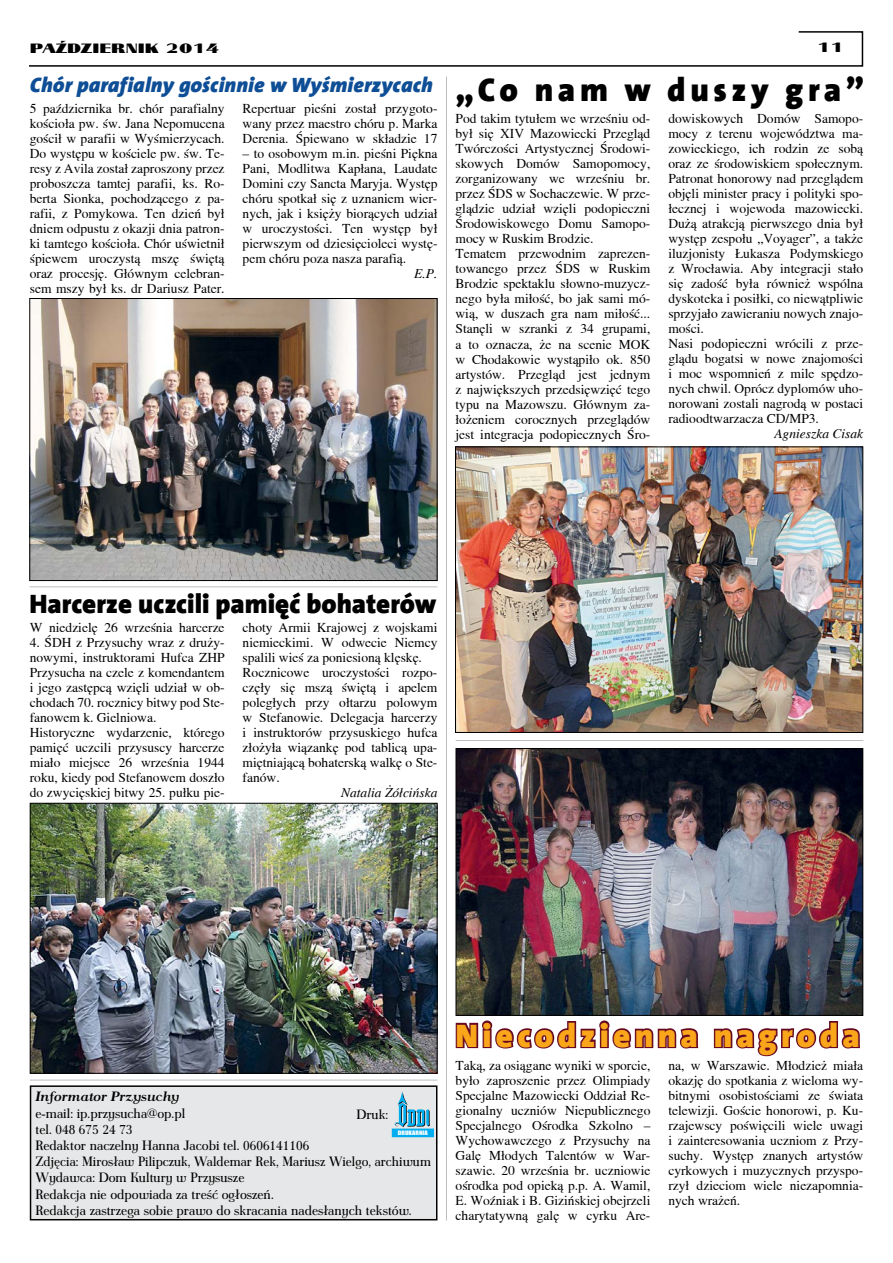
<style>
.page{position:relative;width:893px;height:1263px;background:#fff}
.page>*{position:absolute;margin:0;border:0;box-sizing:border-box;transform-origin:0 0}
.t1{font:900 33px "The Sans CEB9";letter-spacing:.13em;color:#faa61a}
.t2{font:900 27px "The Sans CEB9";color:#000}
.t3{font:italic 900 21px "The Sans CEB9";letter-spacing:.01em;color:#0e4e96}
.t4{font:13.5px/15px "Toronto";color:#000;text-align:justify}
.t5{font:13.5px/16.2px "Ant Polt";color:#000}
.t6{font:italic 13.5px "Toronto";color:#000}
.t7{font:italic 700 13.5px "Ant Polt Semi Expd";color:#000}
.t8{font:13.5px "Cyklop";color:#000}
.t9{font:700 8.1px "Arial CE";color:#000}
.t10{font:700 6.6px "Arial CE";color:#000}
.t11{font:5.7px "Impact";color:#fff;scale:1.15 1}
.t12{font:700 4.5px/4.9px "Arial CE";color:#000;text-align:center}
.t13{font:700 3.6px/4.1px "Arial CE";color:#000;text-align:center}
.s1{font-style:normal;font-size:33px;color:#000}
</style>
<div class="page">
<svg style="left:29px;top:31px;width:835px;height:36px"></svg>
<div style="left:31px;top:1086px;width:406px;height:134px;background:#e6e7e8"></div>
<div style="left:30px;top:1085px;width:407px;height:135px;border:2px solid #000"></div>
<svg style="left:391px;top:1089px;width:45px;height:49px"></svg>
<hr style="left:30px;top:1080px;width:407px;height:1px;background:#bcbec0">
<hr style="left:446px;top:77px;width:1px;height:1143px;background:#bcbec0">
<hr style="left:30px;top:586px;width:407px;height:1px;background:#bcbec0">
<img style="left:31px;top:300px;width:404px;height:279px">
<div style="left:29px;top:298px;width:408px;height:283px;border:1px solid #000"></div>
<img style="left:458px;top:750px;width:403px;height:264px">
<div style="left:456px;top:748px;width:407px;height:268px;border:1px solid #000"></div>
<img style="left:457px;top:448px;width:404px;height:283px">
<div style="left:455px;top:446px;width:408px;height:287px;border:1px solid #000"></div>
<img style="left:32px;top:805px;width:403px;height:267px">
<div style="left:30px;top:803px;width:407px;height:271px;border:1px solid #000"></div>
<svg style="left:455px;top:1008px;width:245px;height:41px"></svg>
<svg style="left:713px;top:1021px;width:147px;height:36px"></svg>
<hr style="left:456px;top:740px;width:407px;height:1px;background:#bcbec0">
<p class="t8" style="left:30px;top:37px;width:191px">PAŹDZIERNIK 2014</p>
<p class="t8" style="left:817px;top:37px;width:28px">11</p>
<h3 class="t3" style="left:30px;top:73px;width:836px">Chór parafialny gościnnie w Wyśmierzycach <span class="s1">„Co nam w duszy gra”</span></h3>
<p class="t4" style="left:30px;top:100px;width:196px">5 października br. chór parafialny kościoła pw. św. Jana Nepomucena gościł w parafii w Wyśmierzycach.<br>Do występu w kościele pw. św. Te&shy;resy z Avila został zaproszony przez proboszcza tamtej parafii, ks. Ro&shy;berta Sionka, pochodzącego z pa&shy;rafii, z Pomykowa. Ten dzień był dniem odpustu z okazji dnia patron&shy;ki tamtego kościoła. Chór uświetnił śpiewem uroczystą mszę świętą oraz procesję. Głównym celebran&shy;sem mszy był ks. dr Dariusz Pater.</p>
<p class="t4" style="left:243px;top:100px;width:196px">Repertuar pieśni został przygoto&shy;wany przez maestro chóru p. Marka Derenia. Śpiewano w składzie 17</p>
<p class="t4" style="left:455px;top:111px;width:196px;text-align:left">Pod takim tytułem we wrześniu od&shy;był się XIV Mazowiecki Przegląd<br>Twórczości Artystycznej Środowi&shy;skowych Domów Samopomocy, zorganizowany we wrześniu br. przez ŚDS w Sochaczewie. W prze&shy;glądzie udział wzięli podopieczni<br>Środowiskowego Domu Samopo&shy;mocy w Ruskim Brodzie.<br>Tematem przewodnim zaprezen&shy;towanego przez ŚDS w Ruskim<br>Brodzie spektaklu słowno-muzycz&shy;nego była miłość, bo jak sami mó&shy;wią, w duszach gra nam miłość...<br>Stanęli w szranki z 34 grupami, a to oznacza, że na scenie MOK w Chodakowie wystąpiło ok. 850 artystów. Przegląd jest jednym z największych przedsięwzięć tego typu na Mazowszu. Głównym za&shy;łożeniem corocznych przeglądów jest integracja podopiecznych Śro-</p>
<p class="t4" style="left:668px;top:111px;width:196px;text-align:left">dowiskowych Domów Samopo&shy;mocy z terenu województwa ma&shy;zowieckiego, ich rodzin ze sobą oraz ze środowiskiem społecznym.<br>Patronat honorowy nad przeglądem objęli minister pracy i polityki spo&shy;łecznej i wojewoda mazowiecki.<br>Dużą atrakcją pierwszego dnia był występ zespołu „Voyager”, a także iluzjonisty Łukasza Podymskiego z Wrocławia. Aby integracji stało się zadość była również wspólna dyskoteka i posiłki, co niewątpliwie sprzyjało zawieraniu nowych znajo&shy;mości.<br>Nasi podopieczni wrócili z prze&shy;glądu bogatsi w nowe znajomości i moc wspomnień z mile spędzo&shy;nych chwil. Oprócz dyplomów uho&shy;norowani zostali nagrodą w postaci radioodtwarzacza CD/MP3.</p>
<p class="t4" style="left:243px;top:145px;width:196px">– to osobowym m.in. pieśni Piękna Pani, Modlitwa Kapłana, Laudate Domini czy Sancta Maryja. Występ chóru spotkał się z uznaniem wier&shy;nych, jak i księży biorących udział w uroczystości. Ten występ był pierwszym od dziesięcioleci wystę&shy;pem chóru poza nasza parafią.</p>
<p class="t6" style="left:414px;top:266px;width:25px">E.P.</p>
<p class="t6" style="left:774px;top:427px;width:90px">Agnieszka Cisak</p>
<h2 class="t2" style="left:29px;top:588px;width:409px">Harcerze uczcili pamięć bohaterów</h2>
<p class="t4" style="left:30px;top:620px;width:196px">W niedzielę 26 września harcerze</p>
<p class="t4" style="left:30px;top:635px;width:196px;text-align:left">4. ŚDH z Przysuchy wraz z druży&shy;nowymi, instruktorami Hufca ZHP<br>Przysucha na czele z komendantem i jego zastępcą wzięli udział w ob&shy;chodach 70. rocznicy bitwy pod Ste&shy;fanowem k. Gielniowa.<br>Historyczne wydarzenie, którego pamięć uczcili przysuscy harcerze miało miejsce 26 września 1944 roku, kiedy pod Stefanowem doszło do zwycięskiej bitwy 25. pułku pie-</p>
<p class="t4" style="left:243px;top:620px;width:196px;text-align:left">choty Armii Krajowej z wojskami niemieckimi. W odwecie Niemcy spalili wieś za poniesioną klęskę.<br>Rocznicowe uroczystości rozpo&shy;częły się mszą świętą i apelem poległych przy ołtarzu polowym w Stefanowie. Delegacja harcerzy i instruktorów przysuskiego hufca złożyła wiązankę pod tablicą upa&shy;miętniającą bohaterską walkę o Ste&shy;fanów.</p>
<p class="t6" style="left:341px;top:785px;width:98px">Natalia Żółcińska</p>
<p class="t7" style="left:36px;top:1086px;width:145px">Informator Przysuchy</p>
<p class="t5" style="left:36px;top:1104px;width:397px">e-mail: ip.przysucha@op.pl<br>tel. 048 675 24 73<br>Redaktor naczelny Hanna Jacobi tel. 0606141106<br>Zdjęcia: Mirosław Pilipczuk, Waldemar Rek, Mariusz Wielgo, archiwum Wydawca: Dom Kultury w Przysusze<br>Redakcja nie odpowiada za treść ogłoszeń.<br>Redakcja zastrzega sobie prawo do skracania nadesłanych tekstów.</p>
<p class="t5" style="left:356px;top:1105px;width:34px">Druk:</p>
<p class="t11" style="left:398px;top:1130px;width:27px">DRUKARNIA</p>
<h1 class="t1" style="left:456px;top:1016px;width:406px">Niecodzienna nagroda</h1>
<p class="t4" style="left:456px;top:1058px;width:196px">Taką, za osiągane wyniki w sporcie, było zaproszenie przez Olimpiady Specjalne Mazowiecki Oddział Re&shy;gionalny uczniów Niepublicznego Specjalnego Ośrodka Szkolno – Wychowawczego z Przysuchy na Galę Młodych Talentów w War&shy;szawie. 20 września br. uczniowie ośrodka pod opieką p.p. A. Wamil, E. Woźniak i B. Gizińskiej obejrzeli charytatywną galę w cyrku Are-</p>
<p class="t4" style="left:668px;top:1058px;width:196px">na, w Warszawie. Młodzież miała okazję do spotkania z wieloma wy&shy;bitnymi osobistościami ze świata telewizji. Goście honorowi, p. Ku&shy;rzajewscy poświęcili wiele uwagi i zainteresowania uczniom z Przy&shy;suchy. Występ znanych artystów cyrkowych i muzycznych przyspo&shy;rzył dzieciom wiele niezapomnia&shy;nych wrażeń.</p>
<p class="t9" style="left:639px;top:1091px;width:79px">OP£ATA POBRANA</p>
<p class="t12" style="left:639px;top:1104px;width:80px">z dnia 27.02.1997r.<br>nadano w PP Bia³obrzegi Radomskie</p>
<p class="t10" style="left:566px;top:1103px;width:64px">OP£ATA POBRANA</p>
<p class="t13" style="left:574px;top:1110px;width:47px">- umowa z PH CUP Radom z dnia 27.02.1997r.</p>
</div>
